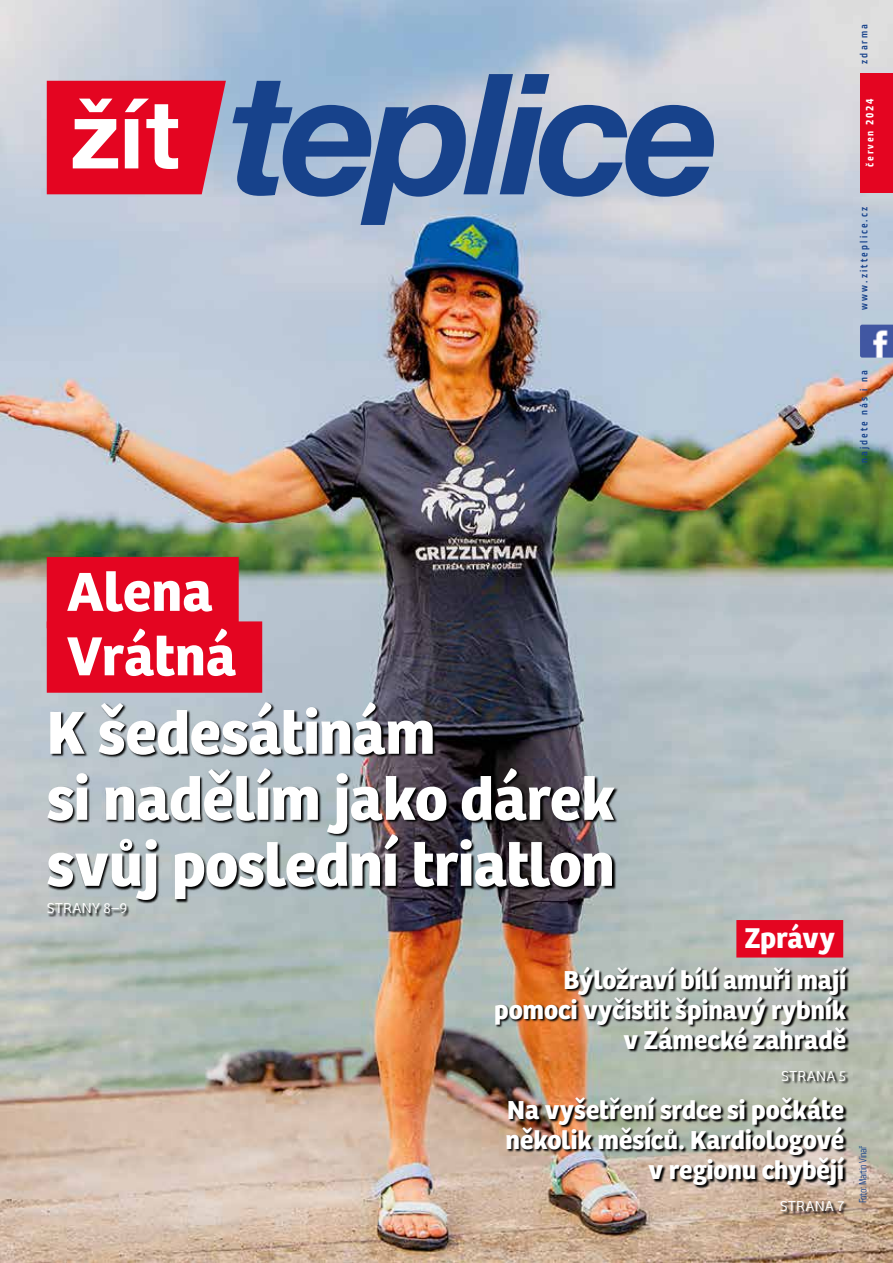
<style>
.page{position:relative;width:893px;height:1263px;background:#fff}
.page>*{position:absolute;margin:0;border:0;box-sizing:border-box;transform-origin:0 0}
.t1{font:italic 700 168.3px "Helvetica Neue CE";letter-spacing:-.045em;color:#17428b}
.t2{font:700 63px/66px "Bree";letter-spacing:-.01em;color:#fff}
.t3{font:700 57px/64.5px "Bree";color:#fff}
.t4{font:700 29.7px "Bree";letter-spacing:-.005em;color:#fff}
.t5{font:700 27px/30px "Bree";letter-spacing:-.005em;color:#fff;text-align:right}
.t6{font:300 15px "Bree";letter-spacing:.01em;color:#fff}
.t7{font:10.5px "Vida 23 Pro";letter-spacing:.2em;color:#17428b}
.t8{font:10.5px "Vida 21 Pro";letter-spacing:-.04em;color:#17428b}
.t9{font:700 10.5px "Vida 22 Pro";letter-spacing:.17em;color:#fff}
</style>
<div class="page">
<img style="left:0;top:0;width:893px;height:1263px">
<div style="left:860px;top:73px;width:33px;height:120px;background:#e40521"></div>
<img style="left:860px;top:325px;width:33px;height:33px">
<svg style="left:47px;top:81px;width:179px;height:113px"></svg>
<div style="left:47px;top:557px;width:192px;height:71px;background:#e40521"></div>
<div style="left:47px;top:621px;width:215px;height:72px;background:#e40521"></div>
<svg style="left:48px;top:702px;width:570px;height:215px;background:#606369"></svg>
<img style="left:507px;top:1098px;width:341px;height:117px">
<svg style="left:496px;top:967px;width:354px;height:117px;background:#928776"></svg>
<div style="left:736px;top:920px;width:107px;height:37px;background:#e40521"></div>
<h1 class="t1" style="left:229px;top:30px;width:493px">teplice</h1>
<p class="t7" style="left:856px;top:64px;width:41px;rotate:-90deg">zdarma</p>
<p class="t9" style="left:862px;top:167px;width:69px;rotate:-90deg">červen 2024</p>
<p class="t7" style="left:856px;top:310px;width:104px;rotate:-90deg">www.zitteplice.cz</p>
<p class="t7" style="left:856px;top:463px;width:94px;rotate:-90deg">najdete nás i na</p>
<h3 class="t3" style="left:67px;top:560px;width:170px">Alena<br>Vrátná</h3>
<h2 class="t2" style="left:47px;top:700px;width:570px">K šedesátinám<br>si nadělím jako dárek svůj poslední triatlon</h2>
<p class="t6" style="left:47px;top:900px;width:82px">STRANY 8–9</p>
<p class="t4" style="left:745px;top:920px;width:91px">Zprávy</p>
<p class="t5" style="left:494px;top:965px;width:353px">Býložraví bílí amuři mají pomoci vyčistit špinavý rybník v Zámecké zahradě</p>
<p class="t6" style="left:781px;top:1067px;width:67px">STRANA 5</p>
<p class="t5" style="left:505px;top:1095px;width:340px">Na vyšetření srdce si počkáte několik měsíců. Kardiologové v regionu chybějí</p>
<p class="t6" style="left:780px;top:1197px;width:66px">STRANA 7</p>
<p class="t8" style="left:855px;top:1203px;width:59px;rotate:-90deg">Foto: Martin Vinař</p>
</div>
